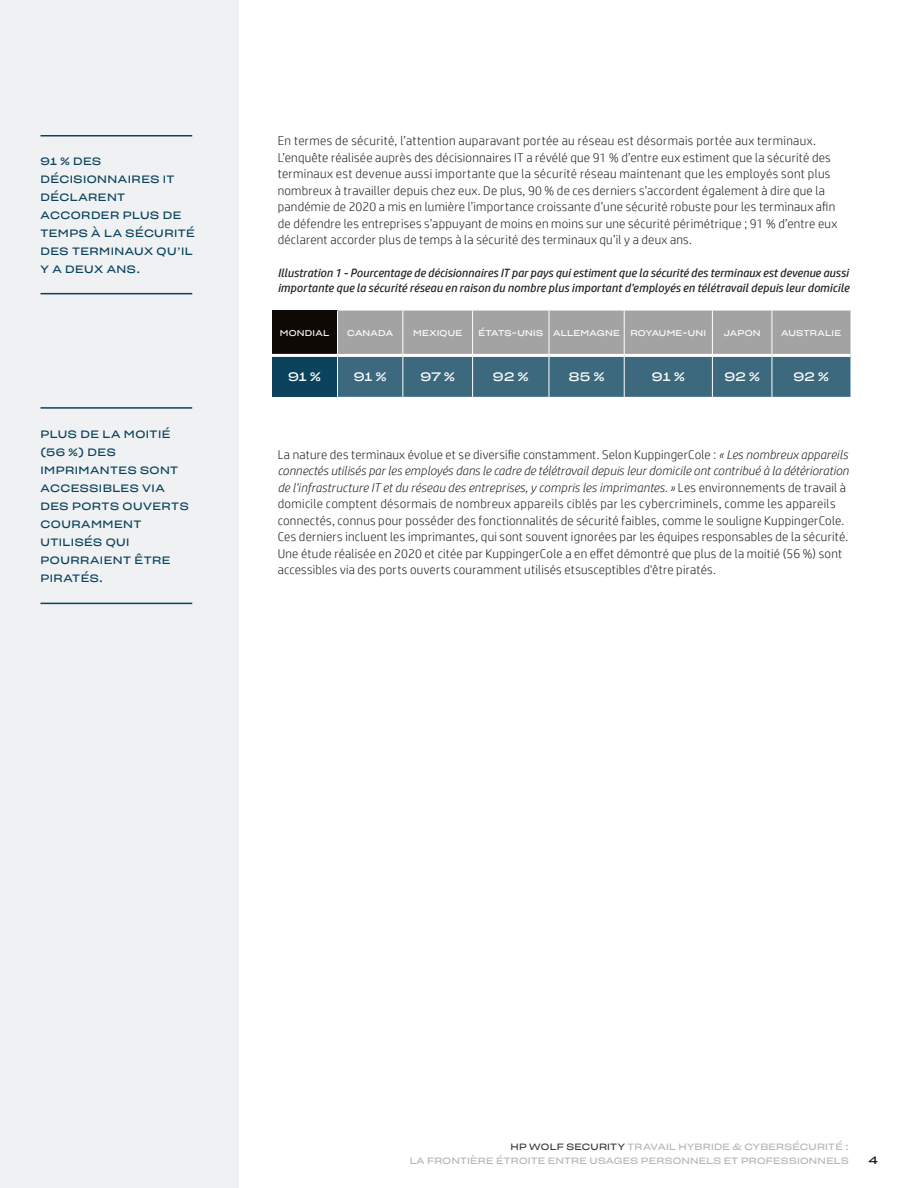
<style>
.page{position:relative;width:918px;height:1188px;background:#fff}
.page>*{position:absolute;margin:0;border:0;box-sizing:border-box;transform-origin:0 0}
.text{font:300 12.75px/16.5px "HP Simplified";letter-spacing:.02em;color:#231f20}
.table_cell_number{font:12.15px "Sharp Grotesk Book 25";letter-spacing:.01em;color:#fff}
.chart_title{font:italic 12px/15px "HP Simplified";color:#231f20}
.leads{font:10.5px/18px "Sharp Grotesk Book 25";letter-spacing:.045em;color:#0b435c}
.t1{font:10.5px "Sharp Grotesk Book 25";color:#0e0905}
.t2{font:9px/13.5px "Sharp Grotesk Book 25";letter-spacing:.025em;color:#a3a3a3;text-align:right}
.table_cell_text{font:8.25px "Sharp Grotesk Book 25";letter-spacing:.025em;color:#fff}
.s1{font-style:italic}
.s2{color:#0e0905}
</style>
<div class="page">
<div style="left:0;top:0;width:239px;height:1188px;background:#eff1f3"></div>
<hr style="left:40px;top:135px;width:152px;height:1px;background:#0b435c">
<hr style="left:40px;top:407px;width:152px;height:2px;background:#0b435c">
<hr style="left:40px;top:293px;width:152px;height:1px;background:#0b435c">
<hr style="left:40px;top:603px;width:152px;height:1px;background:#0b435c">
<div style="left:272px;top:311px;width:65px;height:44px;background:#0e0905"></div>
<div style="left:272px;top:355px;width:65px;height:42px;background:#0b435c"></div>
<svg style="left:338px;top:311px;width:512px;height:86px;background:#728891"></svg>
<hr style="left:272px;top:354px;width:65px;height:3px;background:#fff">
<hr style="left:338px;top:354px;width:65px;height:3px;background:#fff">
<hr style="left:403px;top:354px;width:69px;height:3px;background:#fff">
<hr style="left:473px;top:354px;width:76px;height:3px;background:#fff">
<hr style="left:549px;top:354px;width:75px;height:3px;background:#fff">
<hr style="left:625px;top:354px;width:87px;height:3px;background:#fff">
<hr style="left:713px;top:354px;width:59px;height:3px;background:#fff">
<hr style="left:772px;top:354px;width:78px;height:3px;background:#fff">
<hr style="left:403px;top:311px;width:1px;height:44px;background:#fff">
<hr style="left:472px;top:311px;width:1px;height:44px;background:#fff">
<hr style="left:549px;top:311px;width:1px;height:44px;background:#fff">
<hr style="left:624px;top:311px;width:1px;height:44px;background:#fff">
<hr style="left:712px;top:311px;width:1px;height:44px;background:#fff">
<hr style="left:772px;top:311px;width:1px;height:44px;background:#fff">
<hr style="left:403px;top:355px;width:1px;height:42px;background:#fff">
<hr style="left:472px;top:355px;width:1px;height:42px;background:#fff">
<hr style="left:549px;top:355px;width:1px;height:42px;background:#fff">
<hr style="left:624px;top:355px;width:1px;height:42px;background:#fff">
<hr style="left:712px;top:355px;width:1px;height:42px;background:#fff">
<hr style="left:772px;top:355px;width:1px;height:42px;background:#fff">
<p class="leads" style="left:40px;top:151px;width:156px">91 % DES<br>DÉCISIONNAIRES IT<br>DÉCLARENT<br>ACCORDER PLUS DE<br>TEMPS À LA SÉCURITÉ<br>DES TERMINAUX QU’IL<br>Y A DEUX ANS.</p>
<p class="leads" style="left:40px;top:424px;width:150px">PLUS DE LA MOITIÉ (56 %) DES<br>IMPRIMANTES SONT<br>ACCESSIBLES VIA<br>DES PORTS OUVERTS<br>COURAMMENT<br>UTILISÉS QUI<br>POURRAIENT ÊTRE<br>PIRATÉS.</p>
<p class="text" style="left:278px;top:132px;width:561px">En termes de sécurité, l’attention auparavant portée au réseau est désormais portée aux terminaux.<br>L’enquête réalisée auprès des décisionnaires IT a révélé que 91 % d’entre eux estiment que la sécurité des terminaux est devenue aussi importante que la sécurité réseau maintenant que les employés sont plus nombreux à travailler depuis chez eux. De plus, 90 % de ces derniers s’accordent également à dire que la pandémie de 2020 a mis en lumière l’importance croissante d’une sécurité robuste pour les terminaux afin de défendre les entreprises s’appuyant de moins en moins sur une sécurité périmétrique ; 91 % d’entre eux déclarent accorder plus de temps à la sécurité des terminaux qu’il y a deux ans.</p>
<p class="chart_title" style="left:278px;top:265px;width:573px">Illustration 1 - Pourcentage de décisionnaires IT par pays qui estiment que la sécurité des terminaux est devenue aussi importante que la sécurité réseau en raison du nombre plus important d’employés en télétravail depuis leur domicile</p>
<p class="table_cell_text" style="left:280px;top:326px;width:51px">MONDIAL</p>
<p class="table_cell_text" style="left:347px;top:326px;width:47px">CANADA</p>
<p class="table_cell_text" style="left:413px;top:326px;width:51px">MEXIQUE</p>
<p class="table_cell_text" style="left:479px;top:326px;width:66px">ÉTATS-UNIS</p>
<p class="table_cell_text" style="left:553px;top:326px;width:68px">ALLEMAGNE</p>
<p class="table_cell_text" style="left:630px;top:326px;width:77px">ROYAUME-UNI</p>
<p class="table_cell_text" style="left:724px;top:326px;width:38px">JAPON</p>
<p class="table_cell_text" style="left:781px;top:326px;width:62px">AUSTRALIE</p>
<p class="table_cell_number" style="left:288px;top:366px;width:34px">91 %</p>
<p class="table_cell_number" style="left:354px;top:366px;width:34px">91 %</p>
<p class="table_cell_number" style="left:420px;top:366px;width:36px">97 %</p>
<p class="table_cell_number" style="left:493px;top:366px;width:37px">92 %</p>
<p class="table_cell_number" style="left:569px;top:366px;width:37px">85 %</p>
<p class="table_cell_number" style="left:652px;top:366px;width:34px">91 %</p>
<p class="table_cell_number" style="left:724px;top:366px;width:37px">92 %</p>
<p class="table_cell_number" style="left:793px;top:366px;width:37px">92 %</p>
<p class="text" style="left:278px;top:446px;width:573px">La nature des terminaux évolue et se diversifie constamment. Selon KuppingerCole : <span class="s1">« Les nombreux appareils connectés utilisés par les employés dans le cadre de télétravail depuis leur domicile ont contribué à la détérioration de l’infrastructure IT et du réseau des entreprises, y compris les imprimantes. »</span> Les environnements de travail à domicile comptent désormais de nombreux appareils ciblés par les cybercriminels, comme les appareils connectés, connus pour posséder des fonctionnalités de sécurité faibles, comme le souligne KuppingerCole.<br>Ces derniers incluent les imprimantes, qui sont souvent ignorées par les équipes responsables de la sécurité.<br>Une étude réalisée en 2020 et citée par KuppingerCole a en effet démontré que plus de la moitié (56 %) sont accessibles via des ports ouverts couramment utilisés etsusceptibles d'être piratés.</p>
<p class="t2" style="left:409px;top:1139px;width:441px"><span class="s2">HP WOLF SECURITY</span> TRAVAIL HYBRIDE &amp; CYBERSÉCURITÉ :<br>LA FRONTIÈRE ÉTROITE ENTRE USAGES PERSONNELS ET PROFESSIONNELS</p>
<p class="t1" style="left:869px;top:1151px;width:10px">4</p>
</div>
